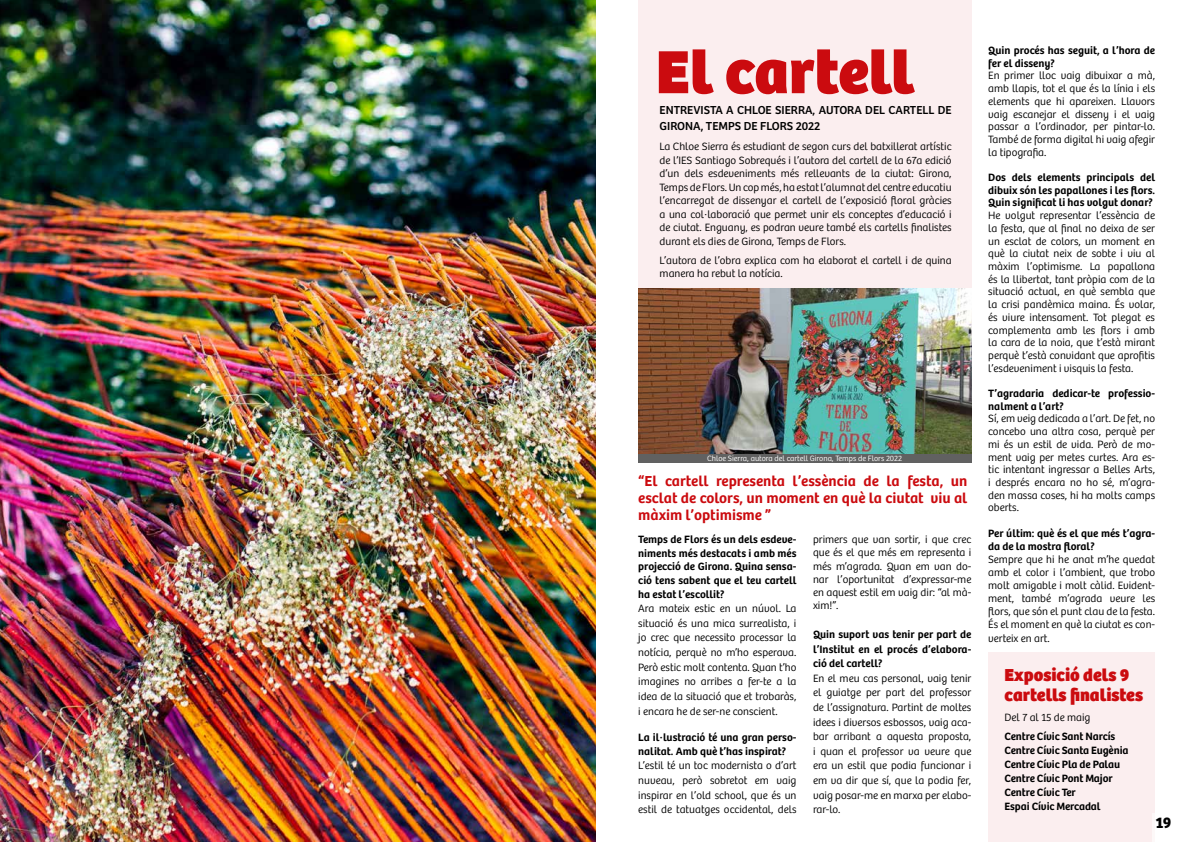
<style>
.page{position:relative;width:1191px;height:842px;background:#fff}
.page>*{position:absolute;margin:0;border:0;box-sizing:border-box;transform-origin:0 0}
.t1{font:800 63px "Bree";color:#cb0b0f}
.t2{font:800 18px/20px "Bree";color:#cb0b0f}
.t3{font:700 16px "Bree";color:#000}
.t4{font:600 15px/17px "Bree";color:#cb0b0f;text-align:justify}
.t5{font:12px/16px "Bree";color:#000}
.t6{font:300 11px/12.7px "Bree";color:#000;text-align:justify}
.t7{font:600 11px/12.7px "Bree";color:#000}
.t8{font:300 8px "Bree";color:#fff}
</style>
<div class="page">
<div style="left:988px;top:652px;width:166px;height:190px;background:#fbeeef"></div>
<div style="left:638px;top:453px;width:333px;height:10px;background:#616161"></div>
<div style="left:638px;top:0;width:333px;height:340px;background:#fbeeef"></div>
<img style="left:638px;top:288px;width:333px;height:165px">
<div style="left:1152px;top:813px;width:22px;height:29px;background:#fff"></div>
<img style="left:0;top:0;width:595px;height:842px">
<h1 class="t1" style="left:656px;top:33px;width:260px">El cartell</h1>
<p class="t5" style="left:659px;top:102px;width:293px">ENTREVISTA A CHLOE SIERRA, AUTORA DEL CARTELL DE<br>GIRONA, TEMPS DE FLORS 2022</p>
<p class="t6" style="left:659px;top:140px;width:294px;line-height:13.5px">La Chloe Sierra és estudiant de segon curs del batxillerat artístic de l’IES Santiago Sobrequés i l’autora del cartell de la 67a edició d’un dels esdeveniments més rellevants de la ciutat: Girona, Temps de Flors. Un cop més, ha estat l’alumnat del centre educatiu l’encarregat de dissenyar el cartell de l’exposició floral gràcies a una col·laboració que permet unir els conceptes d’educació i de ciutat. Enguany, es podran veure també els cartells finalistes durant els dies de Girona, Temps de Flors.</p>
<p class="t6" style="left:659px;top:254px;width:294px;line-height:13.5px">L’autora de l’obra explica com ha elaborat el cartell i de quina manera ha rebut la notícia.</p>
<p class="t8" style="left:707px;top:454px;width:197px">Chloe Sierra, autora del cartell Girona, Temps de Flors 2022</p>
<h3 class="t4" style="left:638px;top:473px;width:331px">“El cartell representa l’essència de la festa, un esclat de colors, un moment en què la ciutat viu al màxim l’optimisme ”</h3>
<p class="t7" style="left:638px;top:533px;width:160px;line-height:13.6px;text-align:justify">Temps de Flors és un dels esdeve&shy;niments més destacats i amb més projecció de Girona. Quina sensa&shy;ció tens sabent que el teu cartell ha estat l’escollit?</p>
<p class="t6" style="left:638px;top:601px;width:160px;line-height:14.6px">Ara mateix estic en un núvol. La situació és una mica surrealista, i jo crec que necessito processar la notícia, perquè no m’ho esperava.<br>Però estic molt contenta. Quan t’ho imagines no arribes a fer-te a la idea de la situació que et trobaràs, i encara he de ser-ne conscient.</p>
<p class="t7" style="left:638px;top:731px;width:160px;line-height:13.3px">La il·lustració té una gran perso&shy;nalitat. Amb què t’has inspirat?</p>
<p class="t6" style="left:638px;top:758px;width:160px;line-height:14.6px">L’estil té un toc modernista o d’art nuveau, però sobretot em vaig inspirar en l’old school, que és un estil de tatuatges occidental, dels</p>
<p class="t6" style="left:813px;top:533px;width:160px;line-height:13.3px">primers que van sortir, i que crec que és el que més em representa i més m’agrada. Quan em van do&shy;nar l’oportunitat d’expressar-me en aquest estil em vaig dir: “al mà&shy;xim!”.</p>
<p class="t7" style="left:813px;top:627px;width:160px;line-height:14.6px;text-align:justify">Quin suport vas tenir per part de l’Institut en el procés d’elabora&shy;ció del cartell?</p>
<p class="t6" style="left:813px;top:671px;width:160px;line-height:14.6px">En el meu cas personal, vaig tenir el guiatge per part del professor de l’assignatura. Partint de moltes idees i diversos esbossos, vaig aca&shy;bar arribant a aquesta proposta, i quan el professor va veure que era un estil que podia funcionar i em va dir que sí, que la podia fer, vaig posar-me en marxa per elabo&shy;rar-lo.</p>
<p class="t7" style="left:988px;top:44px;width:168px">Quin procés has seguit, a l’hora de fer el disseny?</p>
<p class="t6" style="left:988px;top:70px;width:168px">En primer lloc vaig dibuixar a mà, amb llapis, tot el que és la línia i els elements que hi apareixen. Llavors vaig escanejar el disseny i el vaig passar a l’ordinador, per pintar-lo.<br>També de forma digital hi vaig afegir la tipografia.</p>
<p class="t7" style="left:988px;top:171px;width:168px;text-align:justify">Dos dels elements principals del dibuix són les papallones i les flors.<br>Quin significat li has volgut donar?</p>
<p class="t6" style="left:988px;top:209px;width:168px">He volgut representar l’essència de la festa, que al final no deixa de ser un esclat de colors, un moment en què la ciutat neix de sobte i viu al màxim l’optimisme. La papallona és la llibertat, tant pròpia com de la situació actual, en què sembla que la crisi pandèmica maina. És volar, és viure intensament. Tot plegat es complementa amb les flors i amb la cara de la noia, que t’està mirant perquè t’està convidant que aprofitis l’esdeveniment i visquis la festa.</p>
<p class="t7" style="left:988px;top:387px;width:168px">T’agradaria dedicar-te professio&shy;nalment a l’art?</p>
<p class="t6" style="left:988px;top:413px;width:168px">Sí, em veig dedicada a l’art. De fet, no concebo una altra cosa, perquè per mi és un estil de vida. Però de mo&shy;ment vaig per metes curtes. Ara es&shy;tic intentant ingressar a Belles Arts, i després encara no ho sé, m’agra&shy;den massa coses, hi ha molts camps oberts.</p>
<p class="t7" style="left:988px;top:527px;width:168px">Per últim: què és el que més t’agra&shy;da de la mostra floral?</p>
<p class="t6" style="left:988px;top:552px;width:168px;line-height:13px">Sempre que hi he anat m’he quedat amb el color i l’ambient, que trobo molt amigable i molt càlid. Evident&shy;ment, també m’agrada veure les flors, que són el punt clau de la festa.<br>És el moment en què la ciutat es con-</p>
<p class="t6" style="left:988px;top:632px;width:63px">verteix en art.</p>
<h2 class="t2" style="left:1004px;top:665px;width:140px">Exposició dels 9 cartells finalistes</h2>
<p class="t6" style="left:1004px;top:711px;width:87px">Del 7 al 15 de maig</p>
<p class="t7" style="left:1004px;top:730px;width:125px;line-height:14px">Centre Cívic Sant Narcís<br>Centre Cívic Santa Eugènia<br>Centre Cívic Pla de Palau<br>Centre Cívic Pont Major<br>Centre Cívic Ter<br>Espai Cívic Mercadal</p>
<h3 class="t3" style="left:1155px;top:813px;width:18px">19</h3>
</div>
